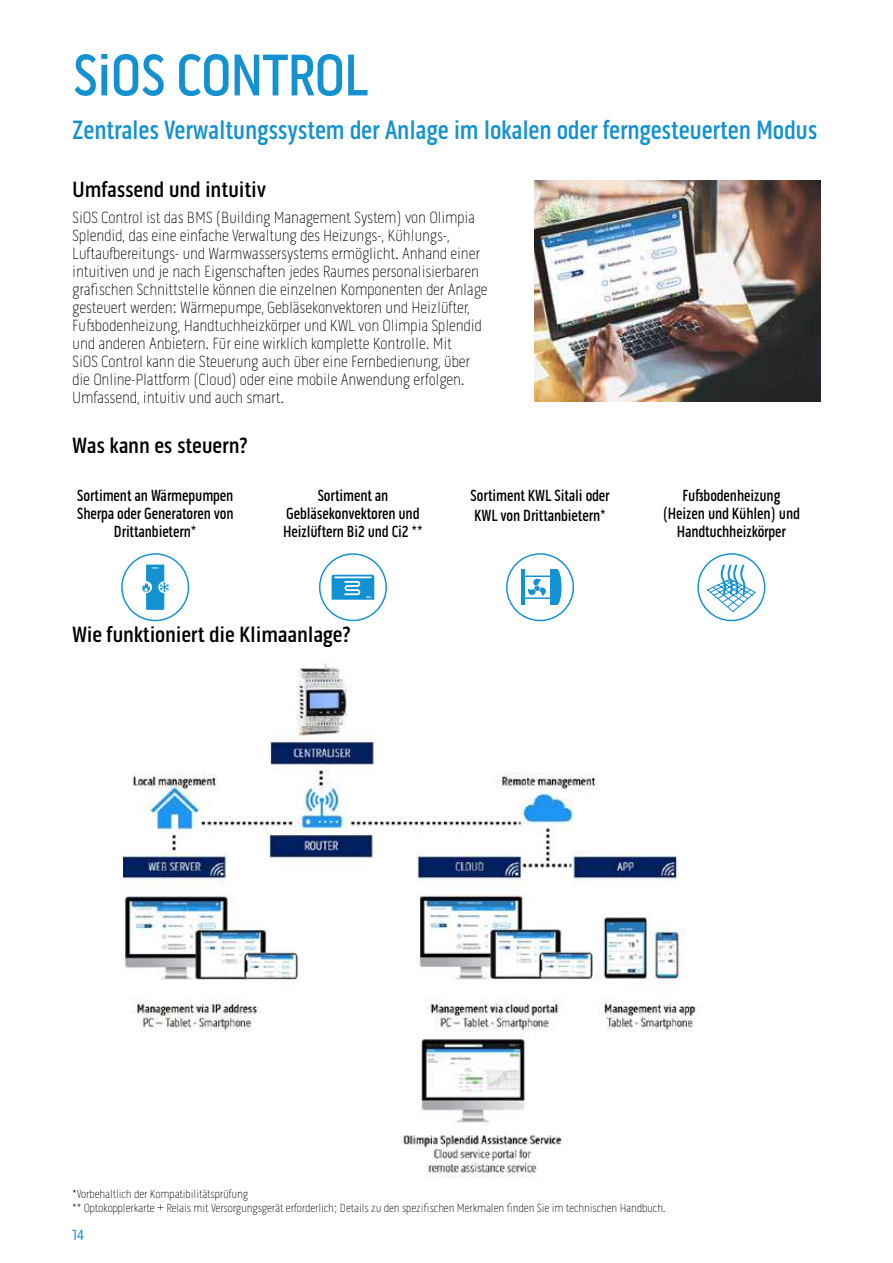
<style>
.page{position:relative;width:893px;height:1263px;background:#fff}
.page>*{position:absolute;margin:0;border:0;box-sizing:border-box;transform-origin:0 0}
.t1{font:500 60px "Pill Gothic 300 mg";letter-spacing:-.02em;color:#1391d1;scale:.95 1}
.t2{font:500 27px "Pill Gothic 300 mg";letter-spacing:-.01em;color:#1391d1;scale:.94 1}
.t3{font:500 22.5px "Pill Gothic 300 mg";letter-spacing:-.01em;color:#000}
.t4{font:100 16.5px/18px "Pill Gothic 300 mg";letter-spacing:-.01em;color:#000}
.t5{font:500 16.5px/18px "Pill Gothic 300 mg";letter-spacing:-.01em;color:#000;text-align:center;scale:.9 1}
.t6{font:15px "Pill Gothic 300 mg";color:#1391d1}
.t7{font:100 12px/14.4px "Pill Gothic 300 mg";letter-spacing:-.01em;color:#000}
</style>
<div class="page">
<img style="left:534px;top:181px;width:287px;height:221px">
<img style="left:123px;top:663px;width:577px;height:516px">
<div style="left:121px;top:553px;width:68px;height:68px;border:1px solid #1391d1;border-radius:50%"></div>
<svg style="left:142px;top:565px;width:27px;height:45px"></svg>
<div style="left:319px;top:553px;width:68px;height:68px;border:1px solid #1391d1;border-radius:50%"></div>
<svg style="left:332px;top:575px;width:42px;height:25px"></svg>
<div style="left:506px;top:553px;width:68px;height:68px;border:1px solid #1391d1;border-radius:50%"></div>
<svg style="left:528px;top:578px;width:18px;height:18px"></svg>
<div style="left:550px;top:569px;width:7px;height:36px;background:#1391d1"></div>
<div style="left:552px;top:569px;width:9px;height:36px;background:#1391d1;border-radius:50%"></div>
<hr style="left:524px;top:575px;width:28px;height:2px;background:#1391d1">
<hr style="left:524px;top:597px;width:28px;height:2px;background:#1391d1">
<hr style="left:521px;top:569px;width:4px;height:36px;background:#1391d1">
<div style="left:697px;top:553px;width:68px;height:68px;border:1px solid #1391d1;border-radius:50%"></div>
<svg style="left:706px;top:563px;width:50px;height:50px"></svg>
<h1 class="t1" style="left:72px;top:40px;width:313px">SiOS CONTROL</h1>
<h2 class="t2" style="left:72px;top:114px;width:794px">Zentrales Verwaltungssystem der Anlage im lokalen oder ferngesteuerten Modus</h2>
<h3 class="t3" style="left:72px;top:177px;width:195px">Umfassend und intuitiv</h3>
<p class="t4" style="left:72px;top:208px;width:417px">SiOS Control ist das BMS (Building Management System) von Olimpia Splendid, das eine einfache Verwaltung des Heizungs-, Kühlungs-, Luftaufbereitungs- und Warmwassersystems ermöglicht. Anhand einer intuitiven und je nach Eigenschaften jedes Raumes personalisierbaren grafischen Schnittstelle können die einzelnen Komponenten der Anlage gesteuert werden: Wärmepumpe, Gebläsekonvektoren und Heizlüfter, Fußbodenheizung, Handtuchheizkörper und KWL von Olimpia Splendid und anderen Anbietern. Für eine wirklich komplette Kontrolle. Mit<br>SiOS Control kann die Steuerung auch über eine Fernbedienung, über die Online-Plattform (Cloud) oder eine mobile Anwendung erfolgen.<br>Umfassend, intuitiv und auch smart.</p>
<h3 class="t3" style="left:72px;top:433px;width:177px">Was kann es steuern?</h3>
<p class="t5" style="left:77px;top:487px;width:176px">Sortiment an Wärmepumpen<br>Sherpa oder Generatoren von<br>Drittanbietern*</p>
<p class="t5" style="left:283px;top:487px;width:157px">Sortiment an<br>Gebläsekonvektoren und<br>Heizlüftern Bi2 und Ci2 **</p>
<p class="t5" style="left:470px;top:486px;width:156px;line-height:20.2px;text-align:left">Sortiment KWL Sitali oder<br>KWL von Drittanbietern*</p>
<p class="t5" style="left:663px;top:487px;width:154px">Fußbodenheizung (Heizen und Kühlen) und<br>Handtuchheizkörper</p>
<h3 class="t3" style="left:72px;top:621px;width:280px">Wie funktioniert die Klimaanlage?</h3>
<p class="t7" style="left:72px;top:1186px;width:595px">*Vorbehaltlich der Kompatibilitätsprüfung<br>** Optokopplerkarte + Relais mit Versorgungsgerät erforderlich; Details zu den spezifischen Merkmalen finden Sie im technischen Handbuch.</p>
<p class="t6" style="left:72px;top:1226px;width:13px">14</p>
</div>
